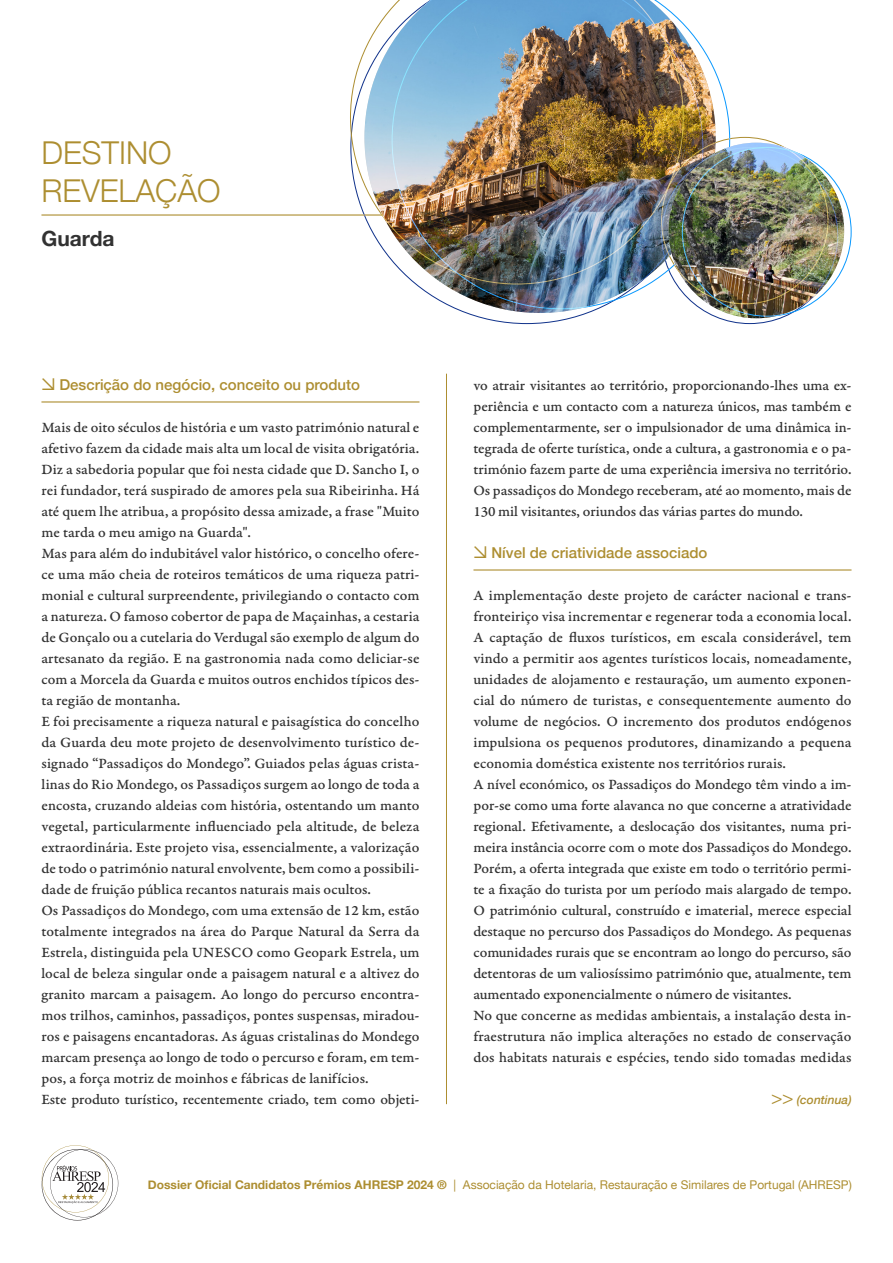
<style>
.page{position:relative;width:893px;height:1263px;background:#fff}
.page>*{position:absolute;margin:0;border:0;box-sizing:border-box;transform-origin:0 0}
.t1{font:300 31.5px/37.8px "Helvetica Neue";color:#ad8e31}
.t2{font:700 21px "Helvetica Neue";color:#323232}
.t3{font:15px/21px "Garamond Premr Pro Med Capt";color:#323232}
.t4{font:500 15px "Helvetica Neue";color:#ad8e31}
.t5{font:12px "Helvetica Neue";color:#ad8e31}
.t6{font:italic 500 12px "Helvetica Neue";color:#ad8e31}
.s1{font-family:"Cooper Hewitt"}
.s2{font-family:"Cooper Hewitt";font-style:normal}
.s3{font-weight:700}
</style>
<div class="page">
<svg style="left:42px;top:1145px;width:76px;height:75px"></svg>
<hr style="left:473px;top:569px;width:378px;height:1px;background:#ad8e31">
<hr style="left:41px;top:401px;width:378px;height:1px;background:#ad8e31">
<hr style="left:41px;top:214px;width:409px;height:2px;background:#ad8e31">
<svg style="left:455px;top:309px;width:248px;height:15px"></svg>
<svg style="left:350px;top:7px;width:42px;height:254px"></svg>
<img style="left:392px;top:0;width:338px;height:309px">
<img style="left:668px;top:143px;width:176px;height:175px;border-radius:88px">
<hr style="left:446px;top:374px;width:1px;height:730px;background:#ad8e31">
<h1 class="t1" style="left:41px;top:131px;width:181px">DESTINO<br>REVELAÇÃO</h1>
<h2 class="t2" style="left:41px;top:222px;width:75px">Guarda</h2>
<p class="t4" style="left:41px;top:373px;width:320px"><span class="s1">↘</span> Descrição do negócio, conceito ou produto</p>
<p class="t3" style="left:41px;top:417px;width:380px">Mais de oito séculos de história e um vasto património natural e afetivo fazem da cidade mais alta um local de visita obrigatória.<br>Diz a sabedoria popular que foi nesta cidade que D. Sancho I, o rei fundador, terá suspirado de amores pela sua Ribeirinha. Há até quem lhe atribua, a propósito dessa amizade, a frase "Muito me tarda o meu amigo na Guarda".<br>Mas para além do indubitável valor histórico, o concelho ofere&shy;ce uma mão cheia de roteiros temáticos de uma riqueza patri&shy;monial e cultural surpreendente, privilegiando o contacto com a natureza. O famoso cobertor de papa de Maçainhas, a cestaria de Gonçalo ou a cutelaria do Verdugal são exemplo de algum do artesanato da região. E na gastronomia nada como deliciar-se com a Morcela da Guarda e muitos outros enchidos típicos des&shy;ta região de montanha.<br>E foi precisamente a riqueza natural e paisagística do concelho da Guarda deu mote projeto de desenvolvimento turístico de&shy;signado “Passadiços do Mondego”. Guiados pelas águas crista&shy;linas do Rio Mondego, os Passadiços surgem ao longo de toda a encosta, cruzando aldeias com história, ostentando um manto vegetal, particularmente influenciado pela altitude, de beleza extraordinária. Este projeto visa, essencialmente, a valorização de todo o património natural envolvente, bem como a possibili&shy;dade de fruição pública recantos naturais mais ocultos.<br>Os Passadiços do Mondego, com uma extensão de 12 km, estão totalmente integrados na área do Parque Natural da Serra da Estrela, distinguida pela UNESCO como Geopark Estrela, um local de beleza singular onde a paisagem natural e a altivez do granito marcam a paisagem. Ao longo do percurso encontra&shy;mos trilhos, caminhos, passadiços, pontes suspensas, miradou&shy;ros e paisagens encantadoras. As águas cristalinas do Mondego marcam presença ao longo de todo o percurso e foram, em tem&shy;pos, a força motriz de moinhos e fábricas de lanifícios.<br>Este produto turístico, recentemente criado, tem como objeti-</p>
<p class="t3" style="left:473px;top:375px;width:380px;text-align:justify">vo atrair visitantes ao território, proporcionando-lhes uma ex&shy;periência e um contacto com a natureza únicos, mas também e complementarmente, ser o impulsionador de uma dinâmica in&shy;tegrada de oferte turística, onde a cultura, a gastronomia e o pa&shy;trimónio fazem parte de uma experiência imersiva no território.<br>Os passadiços do Mondego receberam, até ao momento, mais de 130 mil visitantes, oriundos das várias partes do mundo.</p>
<p class="t4" style="left:473px;top:541px;width:235px"><span class="s1">↘</span> Nível de criatividade associado</p>
<p class="t3" style="left:473px;top:585px;width:380px">A implementação deste projeto de carácter nacional e trans&shy;fronteiriço visa incrementar e regenerar toda a economia local.<br>A captação de fluxos turísticos, em escala considerável, tem vindo a permitir aos agentes turísticos locais, nomeadamente, unidades de alojamento e restauração, um aumento exponen&shy;cial do número de turistas, e consequentemente aumento do volume de negócios. O incremento dos produtos endógenos impulsiona os pequenos produtores, dinamizando a pequena economia doméstica existente nos territórios rurais.<br>A nível económico, os Passadiços do Mondego têm vindo a im&shy;por-se como uma forte alavanca no que concerne a atratividade regional. Efetivamente, a deslocação dos visitantes, numa pri&shy;meira instância ocorre com o mote dos Passadiços do Mondego.<br>Porém, a oferta integrada que existe em todo o território permi&shy;te a fixação do turista por um período mais alargado de tempo.<br>O património cultural, construído e imaterial, merece especial destaque no percurso dos Passadiços do Mondego. As pequenas comunidades rurais que se encontram ao longo do percurso, são detentoras de um valiosíssimo património que, atualmente, tem aumentado exponencialmente o número de visitantes.<br>No que concerne as medidas ambientais, a instalação desta in&shy;fraestrutura não implica alterações no estado de conservação dos habitats naturais e espécies, tendo sido tomadas medidas</p>
<p class="t6" style="left:771px;top:1089px;width:82px"><span class="s2">►►</span> (continua)</p>
<p class="t5" style="left:148px;top:1176px;width:705px"><span class="s3">Dossier Oficial Candidatos Prémios AHRESP 2024 ®</span> | Associação da Hotelaria, Restauração e Similares de Portugal (AHRESP)</p>
</div>
